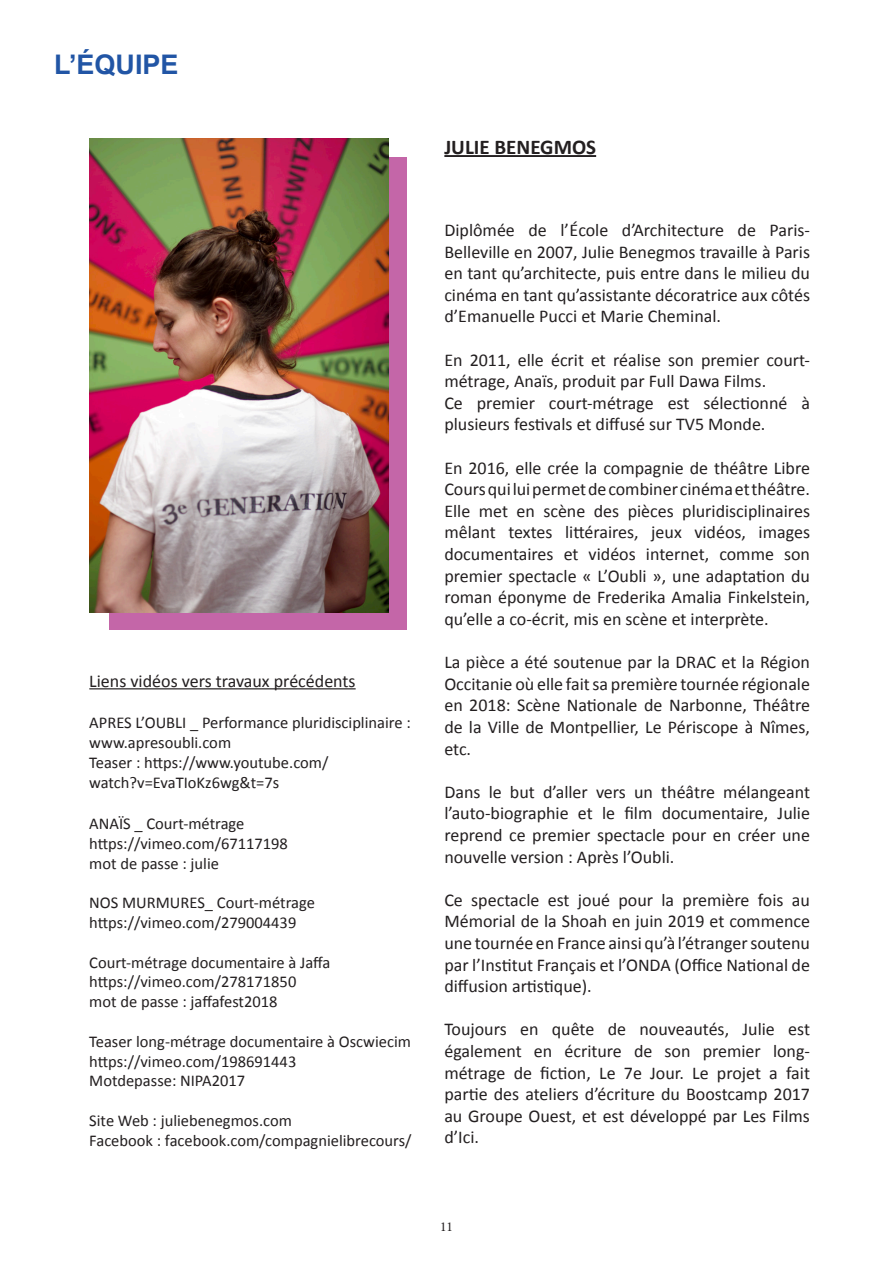
<style>
.page{position:relative;width:893px;height:1263px;background:#fff}
.page>*{position:absolute;margin:0;border:0;box-sizing:border-box;transform-origin:0 0}
.t1{font:700 27px "Arial";color:#2155a5}
.t2{font:700 21px "Calibri";color:#231f20}
.t3{font:18px/21.6px "Calibri";color:#231f20;text-align:justify}
.t4{font:16.5px/19.8px "Calibri";color:#231f20}
.t5{font:13.5px "Minion Pro";color:#231f20}
</style>
<div class="page">
<div style="left:110px;top:157px;width:297px;height:473px;background:#c466a8"></div>
<img style="left:89px;top:138px;width:299px;height:474px">
<hr style="left:89px;top:688px;width:267px;height:1px;background:#231f20">
<hr style="left:444px;top:155px;width:152px;height:2px;background:#231f20">
<p class="t1" style="left:54px;top:46px;width:126px">L’ÉQUIPE</p>
<p class="t3" style="left:89px;top:670px;width:268px">Liens vidéos vers travaux précédents</p>
<p class="t4" style="left:89px;top:713px;width:323px">APRES L’OUBLI _ Performance pluridisciplinaire : www.apresoubli.com</p>
<p class="t4" style="left:89px;top:752px;width:241px">Teaser : https://www.youtube.com/ watch?v=EvaTIoKz6wg&amp;t=7s</p>
<p class="t4" style="left:89px;top:814px;width:157px">ANAÏS _ Court-métrage</p>
<p class="t4" style="left:89px;top:833px;width:200px">https://vimeo.com/67117198</p>
<p class="t4" style="left:89px;top:853px;width:131px">mot de passe : julie</p>
<p class="t4" style="left:89px;top:893px;width:227px">NOS MURMURES_ Court-métrage</p>
<p class="t4" style="left:89px;top:913px;width:209px">https://vimeo.com/279004439</p>
<p class="t4" style="left:89px;top:952px;width:243px">Court-métrage documentaire à Jaffa</p>
<p class="t4" style="left:89px;top:972px;width:209px">https://vimeo.com/278171850</p>
<p class="t4" style="left:89px;top:992px;width:190px">mot de passe : jaffafest2018</p>
<p class="t4" style="left:89px;top:1031px;width:323px">Teaser long-métrage documentaire à Oscwiecim</p>
<p class="t4" style="left:89px;top:1051px;width:209px">https://vimeo.com/198691443</p>
<p class="t4" style="left:89px;top:1071px;width:157px">Motdepasse: NIPA2017</p>
<p class="t4" style="left:89px;top:1111px;width:204px">Site Web : juliebenegmos.com</p>
<p class="t4" style="left:89px;top:1130px;width:324px">Facebook : facebook.com/compagnielibrecours/</p>
<p class="t2" style="left:444px;top:134px;width:153px">JULIE BENEGMOS</p>
<p class="t3" style="left:444px;top:219px;width:367px">Diplômée de l’École d’Architecture de Paris-Belleville en 2007, Julie Benegmos travaille à Paris en tant qu’architecte, puis entre dans le milieu du cinéma en tant qu’assistante décoratrice aux côtés d’Emanuelle Pucci et Marie Cheminal.</p>
<p class="t3" style="left:444px;top:349px;width:367px">En 2011, elle écrit et réalise son premier court&shy;métrage, Anaïs, produit par Full Dawa Films.</p>
<p class="t3" style="left:444px;top:392px;width:367px">Ce premier court-métrage est sélectionné à plusieurs festivals et diffusé sur TV5 Monde.</p>
<p class="t3" style="left:444px;top:457px;width:367px">En 2016, elle crée la compagnie de théâtre Libre Cours qui lui permet de combiner cinéma et théâtre.<br>Elle met en scène des pièces pluridisciplinaires mêlant textes littéraires, jeux vidéos, images documentaires et vidéos internet, comme son premier spectacle « L’Oubli », une adaptation du roman éponyme de Frederika Amalia Finkelstein, qu’elle a co-écrit, mis en scène et interprète.</p>
<p class="t3" style="left:444px;top:651px;width:367px">La pièce a été soutenue par la DRAC et la Région Occitanie où elle fait sa première tournée régionale en 2018: Scène Nationale de Narbonne, Théâtre de la Ville de Montpellier, Le Périscope à Nîmes, etc.</p>
<p class="t3" style="left:444px;top:781px;width:367px">Dans le but d’aller vers un théâtre mélangeant l’auto-biographie et le film documentaire, Julie reprend ce premier spectacle pour en créer une nouvelle version : Après l’Oubli.</p>
<p class="t3" style="left:444px;top:889px;width:367px">Ce spectacle est joué pour la première fois au Mémorial de la Shoah en juin 2019 et commence une tournée en France ainsi qu’à l’étranger soutenu par l’Institut Français et l’ONDA (Office National de diffusion artistique).</p>
<p class="t3" style="left:444px;top:1019px;width:367px">Toujours en quête de nouveautés, Julie est également en écriture de son premier long&shy;métrage de fiction, Le 7e Jour. Le projet a fait partie des ateliers d’écriture du Boostcamp 2017 au Groupe Ouest, et est développé par Les Films d’Ici.</p>
<p class="t5" style="left:440px;top:1218px;width:14px">11</p>
</div>
